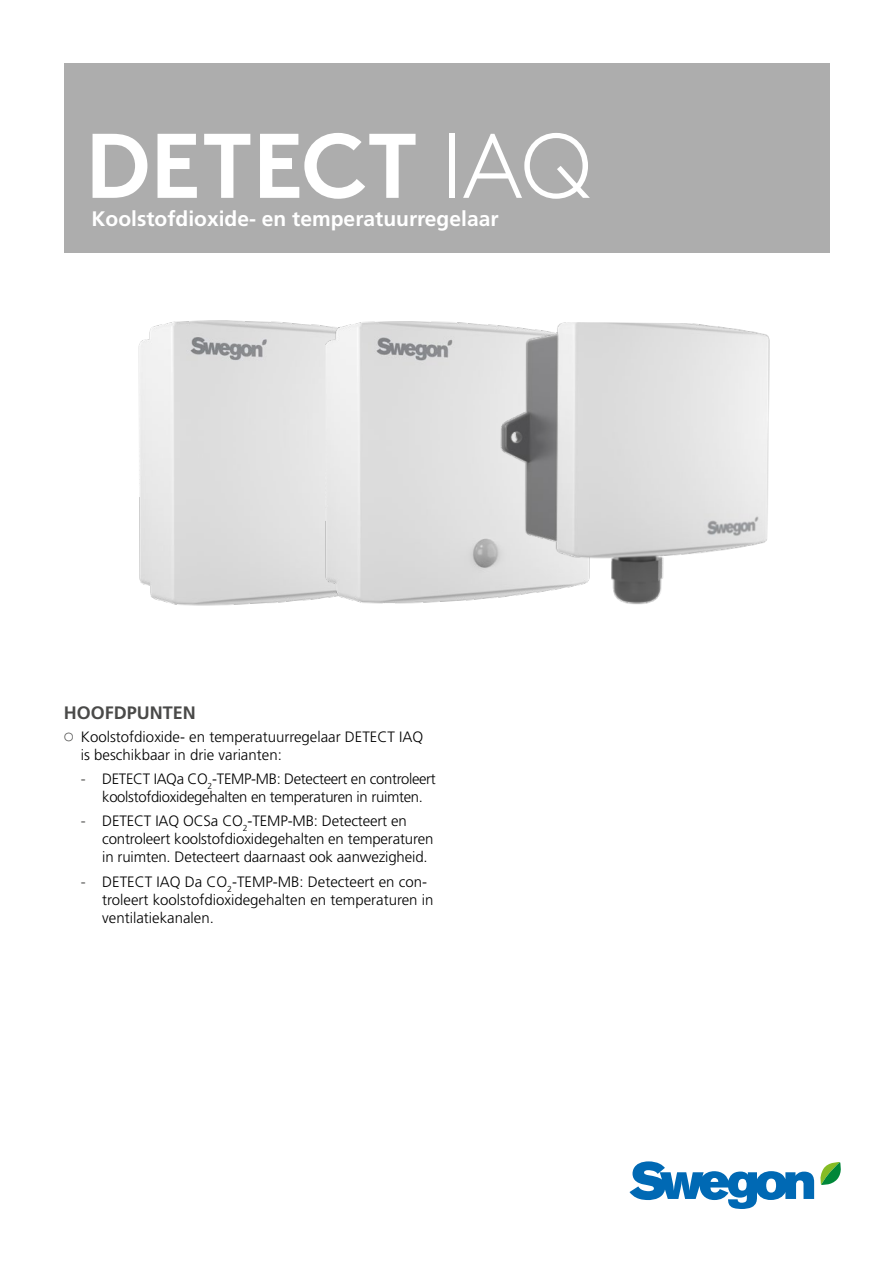
<style>
.page{position:relative;width:893px;height:1263px;background:#fff}
.page>*{position:absolute;margin:0;border:0;box-sizing:border-box;transform-origin:0 0}
.t1{font:700 91.5px "Swegon Brown";color:#fff}
.t2{font:700 21px "Frutiger LT Pro";color:#fff}
.t3{font:700 18px "Frutiger LT Pro";color:#4a4a49}
.t4{font:300 15px/18px "Frutiger LT Pro";letter-spacing:-.01em;color:#000}
.s1{font-weight:300}
.s2{font-family:"Nimbus Rom D";font-weight:400;color:#4a4a49}
.s3{color:#4a4a49}
</style>
<div class="page">
<div style="left:64px;top:64px;width:765px;height:189px;background:#adadad"></div>
<svg style="left:629px;top:1161px;width:212px;height:48px"></svg>
<img style="left:138px;top:320px;width:163px;height:286px">
<img style="left:301px;top:321px;width:142px;height:283px">
<img style="left:443px;top:321px;width:327px;height:284px">
<h1 class="t1" style="left:85px;top:92px;width:508px">DETECT <span class="s1">IAQ</span></h1>
<h2 class="t2" style="left:92px;top:206px;width:408px">Koolstofdioxide- en temperatuurregelaar</h2>
<p class="t3" style="left:64px;top:702px;width:134px">HOOFDPUNTEN</p>
<p class="t4" style="left:81px;top:727px;width:344px;text-indent:-17px"><span class="s2">○</span> Koolstofdioxide- en temperatuurregelaar DETECT IAQ is beschikbaar in drie varianten:</p>
<p class="t4" style="left:81px;top:770px;width:356px;text-align:center"><span class="s3">-</span> DETECT IAQa CO<sub>2</sub>-TEMP-MB: Detecteert en controleert koolstofdioxidegehalten en temperaturen in ruimten.</p>
<p class="t4" style="left:102px;top:812px;width:333px;text-indent:-21px"><span class="s3">-</span> DETECT IAQ OCSa CO<sub>2</sub>-TEMP-MB: Detecteert en controleert koolstofdioxidegehalten en temperaturen in ruimten. Detecteert daarnaast ook aanwezigheid.</p>
<p class="t4" style="left:102px;top:873px;width:333px;text-indent:-21px"><span class="s3">-</span> DETECT IAQ Da CO<sub>2</sub>-TEMP-MB: Detecteert en con&shy;troleert koolstofdioxidegehalten en temperaturen in ventilatiekanalen.</p>
</div>
